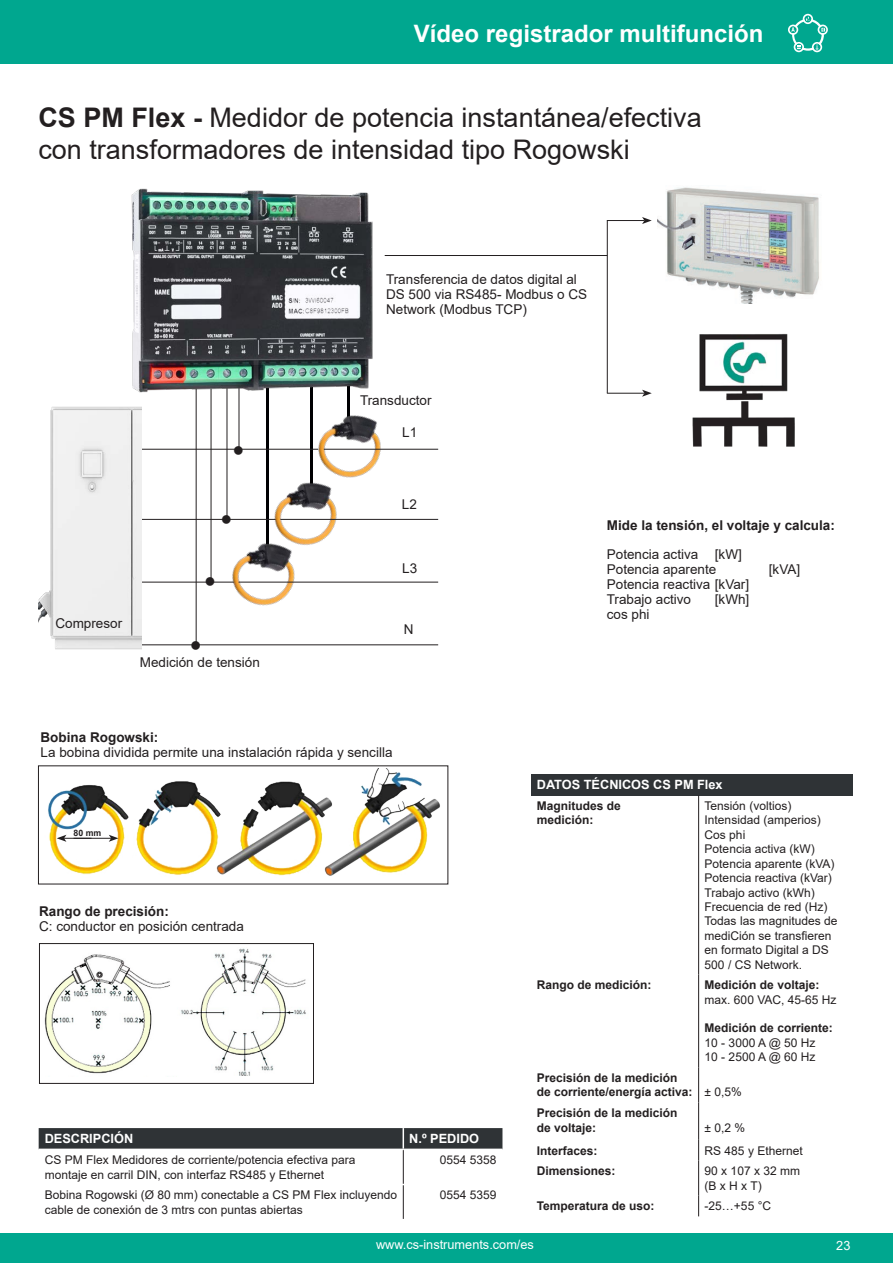
<style>
.page{position:relative;width:893px;height:1263px;background:#fff}
.page>*{position:absolute;margin:0;border:0;box-sizing:border-box;transform-origin:0 0}
.t1{font:27px/32.4px "Arial";color:#231f20}
.t2{font:700 24px "Arial";color:#fff}
.t3{font:19.8px "Times New Roman";color:#231f20}
.t4{font:13.5px/15px "Arial";color:#231f20}
.t5{font:700 13.5px "Arial";color:#231f20}
.t6{font:700 12.75px "Arial";color:#fff}
.t7{font:12.75px "Arial";color:#fff}
.t8{font:12px/14.4px "Arial";color:#231f20}
.t9{font:700 12px/14.4px "Arial";color:#231f20}
.t10{font:700 8.7px "Arial";color:#231f20}
.s1{font-weight:700}
.s2{font-weight:400}
</style>
<div class="page">
<div style="left:0;top:0;width:893px;height:64px;background:#00a78f"></div>
<div style="left:0;top:1233px;width:893px;height:30px;background:#00a78f"></div>
<hr style="left:71px;top:582px;width:163px;height:1px;background:#231f20">
<hr style="left:267px;top:381px;width:2px;height:175px;background:#000002">
<hr style="left:311px;top:381px;width:2px;height:109px;background:#000002">
<hr style="left:348px;top:385px;width:2px;height:41px;background:#000002">
<img style="left:658px;top:187px;width:161px;height:116px">
<hr style="left:239px;top:381px;width:1px;height:69px;background:#231f20">
<hr style="left:227px;top:386px;width:1px;height:133px;background:#231f20">
<hr style="left:211px;top:381px;width:1px;height:201px;background:#231f20">
<hr style="left:196px;top:384px;width:1px;height:260px;background:#231f20">
<hr style="left:71px;top:644px;width:367px;height:1px;background:#231f20">
<hr style="left:71px;top:519px;width:206px;height:1px;background:#231f20">
<hr style="left:71px;top:449px;width:247px;height:1px;background:#231f20">
<div style="left:39px;top:1128px;width:463px;height:20px;background:#2f3336"></div>
<hr style="left:403px;top:1150px;width:1px;height:34px;background:#231f20">
<hr style="left:403px;top:1185px;width:1px;height:34px;background:#231f20">
<div style="left:531px;top:774px;width:321px;height:21px;background:#2f3336"></div>
<hr style="left:698px;top:795px;width:1px;height:179px;background:#231f20">
<hr style="left:698px;top:974px;width:1px;height:93px;background:#231f20">
<hr style="left:698px;top:1067px;width:1px;height:35px;background:#231f20">
<hr style="left:698px;top:1102px;width:1px;height:38px;background:#231f20">
<svg style="left:698px;top:1140px;width:1px;height:20px"></svg>
<hr style="left:698px;top:1160px;width:1px;height:36px;background:#231f20">
<svg style="left:698px;top:1196px;width:1px;height:20px"></svg>
<img style="left:692px;top:333px;width:103px;height:114px">
<img style="left:261px;top:468px;width:95px;height:76px">
<img style="left:220px;top:530px;width:94px;height:76px">
<hr style="left:280px;top:519px;width:158px;height:1px;background:#231f20">
<img style="left:131px;top:188px;width:242px;height:207px">
<hr style="left:239px;top:582px;width:199px;height:1px;background:#231f20">
<img style="left:38px;top:406px;width:104px;height:244px">
<img style="left:304px;top:399px;width:100px;height:100px">
<hr style="left:324px;top:449px;width:114px;height:1px;background:#231f20">
<hr style="left:607px;top:220px;width:37px;height:1px;background:#231f20">
<svg style="left:642px;top:217px;width:10px;height:7px"></svg>
<hr style="left:607px;top:393px;width:37px;height:1px;background:#231f20">
<svg style="left:642px;top:390px;width:10px;height:7px"></svg>
<hr style="left:385px;top:255px;width:222px;height:1px;background:#231f20">
<hr style="left:607px;top:221px;width:1px;height:172px;background:#231f20">
<img style="left:44px;top:948px;width:262px;height:128px">
<div style="left:39px;top:943px;width:275px;height:140px;border:1px solid #231f20"></div>
<img style="left:48px;top:769px;width:392px;height:107px">
<hr style="left:74px;top:838px;width:37px;height:1px;background:#231f20">
<svg style="left:109px;top:835px;width:9px;height:7px"></svg>
<svg style="left:57px;top:835px;width:34px;height:7px"></svg>
<svg style="left:792px;top:19px;width:32px;height:32px"></svg>
<div style="left:794px;top:21px;width:28px;height:27px;background:#00a78f;border-radius:50%"></div>
<svg style="left:812px;top:42px;width:10px;height:10px"></svg>
<svg style="left:788px;top:14px;width:40px;height:21px"></svg>
<svg style="left:794px;top:42px;width:10px;height:10px"></svg>
<h2 class="t2" style="left:414px;top:17px;width:351px">Vídeo registrador multifunción</h2>
<h1 class="t1" style="left:38px;top:101px;width:665px"><span class="s1">CS PM Flex -</span> Medidor de potencia instantánea/efectiva con transformadores de intensidad tipo Rogowski</h1>
<p class="t4" style="left:386px;top:271px;width:203px">Transferencia de datos digital al<br>DS 500 via RS485- Modbus o CS<br>Network (Modbus TCP)</p>
<p class="t4" style="left:360px;top:392px;width:73px">Transductor</p>
<h3 class="t3" style="left:233px;top:436px;width:13px">●</h3>
<h3 class="t3" style="left:221px;top:504px;width:13px">●</h3>
<p class="t4" style="left:55px;top:616px;width:68px">Compresor</p>
<h3 class="t3" style="left:204px;top:566px;width:13px">●</h3>
<h3 class="t3" style="left:190px;top:630px;width:13px">●</h3>
<p class="t4" style="left:140px;top:655px;width:122px">Medición de tensión</p>
<p class="t4" style="left:402px;top:425px;width:17px">L1</p>
<p class="t4" style="left:402px;top:496px;width:17px">L2</p>
<p class="t4" style="left:402px;top:561px;width:17px">L3</p>
<p class="t4" style="left:404px;top:621px;width:11px">N</p>
<p class="t5" style="left:41px;top:727px;width:119px">Bobina Rogowski:</p>
<p class="t4" style="left:41px;top:744px;width:353px">La bobina dividida permite una instalación rápida y sencilla</p>
<p class="t10" style="left:74px;top:826px;width:29px">80 mm</p>
<p class="t5" style="left:39px;top:902px;width:131px">Rango de precisión:</p>
<p class="t4" style="left:39px;top:919px;width:206px">C: conductor en posición centrada</p>
<p class="t6" style="left:45px;top:1130px;width:90px">DESCRIPCIÓN</p>
<p class="t6" style="left:409px;top:1130px;width:71px">N.º PEDIDO</p>
<p class="t8" style="left:45px;top:1152px;width:312px">CS PM Flex Medidores de corriente/potencia efectiva para montaje en carril DIN, con interfaz RS485 y Ethernet</p>
<p class="t8" style="left:440px;top:1152px;width:58px">0554 5358</p>
<p class="t8" style="left:45px;top:1188px;width:354px">Bobina Rogowski (Ø 80 mm) conectable a CS PM Flex incluyendo cable de conexión de 3 mtrs con puntas abiertas</p>
<p class="t8" style="left:440px;top:1188px;width:58px">0554 5359</p>
<p class="t5" style="left:607px;top:516px;width:230px">Mide la tensión, el voltaje y calcula:</p>
<p class="t4" style="left:607px;top:546px;width:136px">Potencia activa [kW]<br>Potencia aparente</p>
<p class="t4" style="left:769px;top:561px;width:33px">[kVA]</p>
<p class="t4" style="left:607px;top:576px;width:144px">Potencia reactiva [kVar]<br>Trabajo activo</p>
<p class="t4" style="left:715px;top:591px;width:36px">[kWh]</p>
<p class="t4" style="left:607px;top:606px;width:44px">cos phi</p>
<p class="t6" style="left:537px;top:776px;width:187px">DATOS TÉCNICOS CS PM Flex</p>
<p class="t9" style="left:537px;top:799px;width:86px">Magnitudes de medición:</p>
<p class="t8" style="left:705px;top:799px;width:134px">Tensión (voltios)<br>Intensidad (amperios)<br>Cos phi<br>Potencia activa (kW)<br>Potencia aparente (kVA)<br>Potencia reactiva (kVar)<br>Trabajo activo (kWh)<br>Frecuencia de red (Hz)<br>Todas las magnitudes de mediCión se transfieren en formato Digital a DS<br>500 / CS Network.</p>
<p class="t9" style="left:537px;top:978px;width:116px">Rango de medición:</p>
<p class="t9" style="left:705px;top:978px;width:116px">Medición de voltaje:</p>
<p class="t8" style="left:705px;top:992px;width:133px">max. 600 VAC, 45-65 Hz</p>
<p class="t9" style="left:705px;top:1021px;width:130px">Medición de corriente:</p>
<p class="t8" style="left:705px;top:1035px;width:112px">10 - 3000 A @ 50 Hz<br>10 - 2500 A @ 60 Hz</p>
<p class="t9" style="left:537px;top:1071px;width:207px">Precisión de la medición<br>de corriente/energía activa: <span class="s2">± 0,5%</span></p>
<p class="t9" style="left:537px;top:1106px;width:142px">Precisión de la medición de voltaje:</p>
<p class="t8" style="left:705px;top:1120px;width:42px">± 0,2 %</p>
<p class="t9" style="left:537px;top:1143px;width:62px">Interfaces:</p>
<p class="t8" style="left:705px;top:1143px;width:100px">RS 485 y Ethernet</p>
<p class="t9" style="left:537px;top:1164px;width:80px">Dimensiones:</p>
<p class="t8" style="left:705px;top:1164px;width:97px">90 x 107 x 32 mm (B x H x T)</p>
<p class="t9" style="left:537px;top:1199px;width:119px">Temperatura de uso:</p>
<p class="t8" style="left:705px;top:1199px;width:68px">-25…+55 °C</p>
<p class="t7" style="left:376px;top:1236px;width:159px">www.cs-instruments.com/es</p>
<p class="t7" style="left:836px;top:1237px;width:16px">23</p>
</div>
